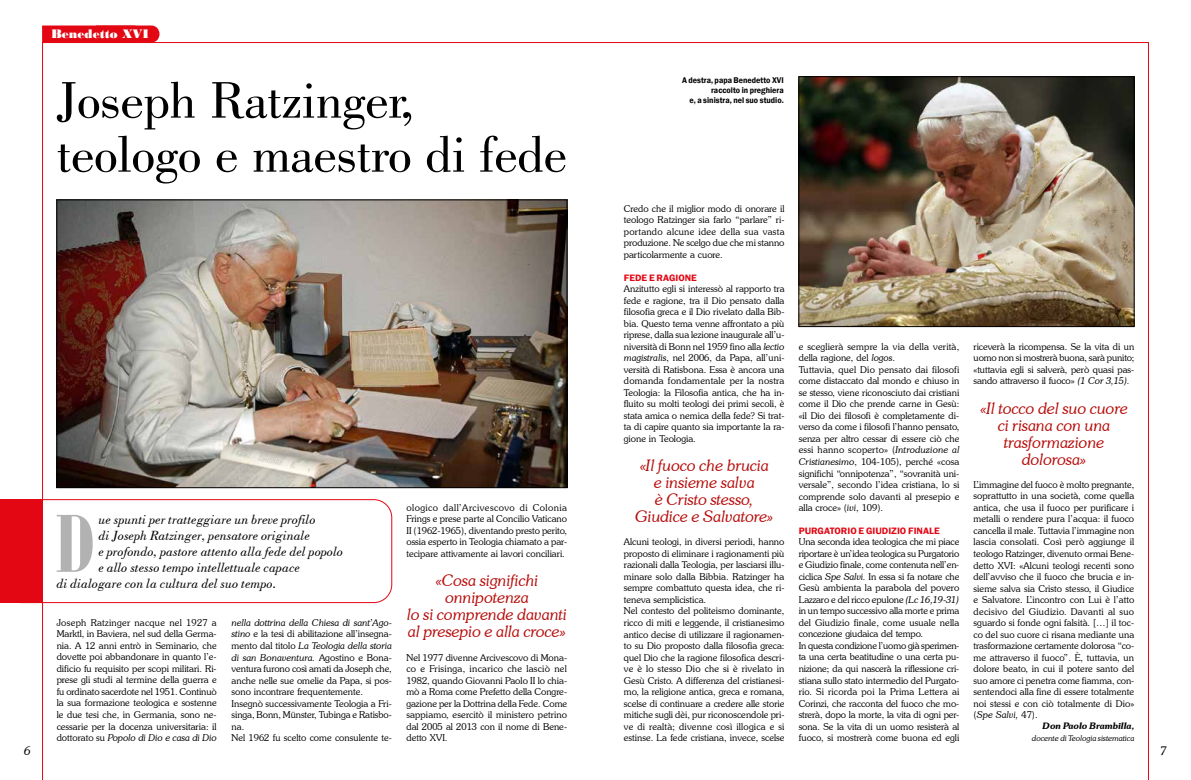
<style>
.page{position:relative;width:1191px;height:780px;background:#fff}
.page>*{position:absolute;margin:0;border:0;box-sizing:border-box;transform-origin:0 0}
.t1{font:700 89.4px "Bodoni MT Condensed";color:#b3b2b2}
.t2{font:54px/54px "Bodoni BT";letter-spacing:-.01em;color:#000}
.t3{font:italic 300 16px/17px "Souvenir IT Cby BT";color:#b70e0c;text-align:center}
.t4{font:italic 14px "Bodoni BT";color:#000}
.t5{font:13px "Bodoni MT Black";color:#fff}
.t6{font:italic 300 12px "Souvenir IT Cby BT";color:#000}
.t7{font:300 9.5px/11.5px "Souvenir IT Cby BT";color:#000;text-align:justify}
.t8{font:600 9.5px "Franklin Gothic";color:#e30613;scale:1.05 1}
.t9{font:italic 600 9px "Souvenir IT Cby BT";color:#000}
.t10{font:600 8.5px/10.2px "Franklin Gothic";color:#000;text-align:right;scale:.95 1}
.t11{font:italic 300 8px "Souvenir IT Cby BT";color:#000}
.s1{font-style:italic}
</style>
<div class="page">
<hr style="left:42px;top:43px;width:1px;height:737px;background:#e30613">
<hr style="left:42px;top:42px;width:1106px;height:1px;background:#e30613">
<hr style="left:1148px;top:42px;width:1px;height:738px;background:#e30613">
<div style="left:42px;top:26px;width:117px;height:16px;background:#e30613"></div>
<img style="left:59px;top:202px;width:506px;height:284px">
<div style="left:57px;top:200px;width:510px;height:288px;border:1px solid #000"></div>
<img style="left:800px;top:79px;width:332px;height:246px">
<div style="left:798px;top:77px;width:336px;height:250px;border:1px solid #000"></div>
<div style="left:3px;top:499px;width:389px;height:104px;border:1px solid #e30613;border-radius:18px"></div>
<div style="left:0;top:499px;width:43px;height:104px;background:#e30613"></div>
<h3 class="t5" style="left:51px;top:26px;width:100px">Benedetto XVI</h3>
<h2 class="t2" style="left:57px;top:72px;width:512px">Joseph Ratzinger, teologo e maestro di fede</h2>
<p class="t7" style="left:406px;top:501px;width:162px">ologico dall’Arcivescovo di Colonia Frings e prese parte al Concilio Vaticano II (1962-1965), diventando presto perito, ossia esperto in Teologia chiamato a par&shy;tecipare attivamente ai lavori conciliari.</p>
<h1 class="t1" style="left:55px;top:490px;width:41px">D</h1>
<h3 class="t4" style="left:99px;top:510px;width:219px">ue spunti per tratteggiare un breve profilo</h3>
<h3 class="t4" style="left:99px;top:526px;width:213px">di Joseph Ratzinger, pensatore originale</h3>
<h3 class="t4" style="left:99px;top:542px;width:246px">e profondo, pastore attento alla fede del popolo</h3>
<h3 class="t4" style="left:99px;top:558px;width:203px">e allo stesso tempo intellettuale capace</h3>
<h3 class="t4" style="left:57px;top:574px;width:221px">di dialogare con la cultura del suo tempo.</h3>
<h3 class="t3" style="left:407px;top:572px;width:161px">«Cosa significhi onnipotenza<br>lo si comprende davanti al presepio e alla croce»</h3>
<p class="t7" style="left:57px;top:616px;width:162px">Joseph Ratzinger nacque nel 1927 a Marktl, in Baviera, nel sud della Germa&shy;nia. A 12 anni entrò in Seminario, che dovette poi abbandonare in quanto l’e&shy;dificio fu requisito per scopi militari. Ri&shy;prese gli studi al termine della guerra e fu ordinato sacerdote nel 1951. Continuò la sua formazione teologica e sostenne le due tesi che, in Germania, sono ne&shy;cessarie per la docenza universitaria: il dottorato su <span class="s1">Popolo di Dio e casa di Dio</span></p>
<p class="t7" style="left:231px;top:616px;width:162px;text-align:left"><span class="s1">nella dottrina della Chiesa di sant’Ago&shy;stino</span> e la tesi di abilitazione all’insegna&shy;mento dal titolo <span class="s1">La Teologia della storia di san Bonaventura.</span> Agostino e Bona&shy;ventura furono così amati da Joseph che, anche nelle sue omelie da Papa, si pos&shy;sono incontrare frequentemente.<br>Insegnò successivamente Teologia a Fri&shy;singa, Bonn, Münster, Tubinga e Ratisbo&shy;na.<br>Nel 1962 fu scelto come consulente te-</p>
<p class="t7" style="left:406px;top:651px;width:162px">Nel 1977 divenne Arcivescovo di Mona&shy;co e Frisinga, incarico che lasciò nel 1982, quando Giovanni Paolo II lo chia&shy;mò a Roma come Prefetto della Congre&shy;gazione per la Dottrina della Fede. Come sappiamo, esercitò il ministero petrino dal 2005 al 2013 con il nome di Bene&shy;detto XVI.</p>
<p class="t10" style="left:682px;top:75px;width:109px">A destra, papa Benedetto XVI raccolto in preghiera<br>e, a sinistra, nel suo studio.</p>
<p class="t7" style="left:624px;top:202px;width:162px">Credo che il miglior modo di onorare il teologo Ratzinger sia farlo “parlare” ri&shy;portando alcune idee della sua vasta produzione. Ne scelgo due che mi stanno particolarmente a cuore.</p>
<p class="t8" style="left:624px;top:272px;width:71px">FEDE E RAGIONE</p>
<p class="t7" style="left:624px;top:283px;width:162px">Anzitutto egli si interessò al rapporto tra fede e ragione, tra il Dio pensato dalla filosofia greca e il Dio rivelato dalla Bib&shy;bia. Questo tema venne affrontato a più riprese, dalla sua lezione inaugurale all’u&shy;niversità di Bonn nel 1959 fino alla <span class="s1">lectio magistralis</span>, nel 2006, da Papa, all’uni&shy;versità di Ratisbona. Essa è ancora una domanda fondamentale per la nostra Teologia: la Filosofia antica, che ha in&shy;fluito su molti teologi dei primi secoli, è stata amica o nemica della fede? Si trat&shy;ta di capire quanto sia importante la ra&shy;gione in Teologia.</p>
<h3 class="t3" style="left:635px;top:457px;width:140px">«Il fuoco che brucia e insieme salva<br>è Cristo stesso,<br>Giudice e Salvatore»</h3>
<p class="t7" style="left:624px;top:536px;width:162px;text-align:left">Alcuni teologi, in diversi periodi, hanno proposto di eliminare i ragionamenti più razionali dalla Teologia, per lasciarsi illu&shy;minare solo dalla Bibbia. Ratzinger ha sempre combattuto questa idea, che ri&shy;teneva semplicistica.<br>Nel contesto del politeismo dominante, ricco di miti e leggende, il cristianesimo antico decise di utilizzare il ragionamen&shy;to su Dio proposto dalla filosofia greca: quel Dio che la ragione filosofica descri&shy;ve è lo stesso Dio che si è rivelato in Gesù Cristo. A differenza del cristianesi&shy;mo, la religione antica, greca e romana, scelse di continuare a credere alle storie mitiche sugli dèi, pur riconoscendole pri&shy;ve di realtà; divenne così illogica e si estinse. La fede cristiana, invece, scelse</p>
<p class="t7" style="left:798px;top:340px;width:162px;text-align:left">e sceglierà sempre la via della verità, della ragione, del <span class="s1">logos</span>.<br>Tuttavia, quel Dio pensato dai filosofi come distaccato dal mondo e chiuso in se stesso, viene riconosciuto dai cristiani come il Dio che prende carne in Gesù: «il Dio dei filosofi è completamente di&shy;verso da come i filosofi l’hanno pensato, senza per altro cessar di essere ciò che essi hanno scoperto» (<span class="s1">Introduzione al Cristianesimo</span>, 104-105), perché «cosa significhi “onnipotenza”, “sovranità uni&shy;versale”, secondo l’idea cristiana, lo si comprende solo davanti al presepio e alla croce» (<span class="s1">ivi</span>, 109).</p>
<p class="t8" style="left:798px;top:525px;width:136px">PURGATORIO E GIUDIZIO FINALE</p>
<p class="t7" style="left:798px;top:536px;width:162px;text-align:left">Una seconda idea teologica che mi piace riportare è un’idea teologica su Purgatorio e Giudizio finale, come contenuta nell’en&shy;ciclica <span class="s1">Spe Salvi.</span> In essa si fa notare che Gesù ambienta la parabola del povero Lazzaro e del ricco epulone <span class="s1">(Lc 16,19-31) </span>in un tempo successivo alla morte e prima del Giudizio finale, come usuale nella concezione giudaica del tempo.<br>In questa condizione l’uomo già sperimen&shy;ta una certa beatitudine o una certa pu&shy;nizione; da qui nascerà la riflessione cri&shy;stiana sullo stato intermedio del Purgato&shy;rio. Si ricorda poi la Prima Lettera ai Corinzi, che racconta del fuoco che mo&shy;strerà, dopo la morte, la vita di ogni per&shy;sona. Se la vita di un uomo resisterà al fuoco, si mostrerà come buona ed egli</p>
<p class="t7" style="left:973px;top:340px;width:162px">riceverà la ricompensa. Se la vita di un uomo non si mostrerà buona, sarà punito; «tuttavia egli si salverà, però quasi pas&shy;sando attraverso il fuoco» <span class="s1">(1 Cor 3,15).</span></p>
<h3 class="t3" style="left:980px;top:399px;width:149px">«Il tocco del suo cuore ci risana con una trasformazione dolorosa»</h3>
<p class="t7" style="left:973px;top:478px;width:162px">L’immagine del fuoco è molto pregnante, soprattutto in una società, come quella antica, che usa il fuoco per purificare i metalli o rendere pura l’acqua: il fuoco cancella il male. Tuttavia l’immagine non lascia consolati. Così però aggiunge il teologo Ratzinger, divenuto ormai Bene&shy;detto XVI: «Alcuni teologi recenti sono dell’avviso che il fuoco che brucia e in&shy;sieme salva sia Cristo stesso, il Giudice e Salvatore. L’incontro con Lui è l’atto decisivo del Giudizio. Davanti al suo sguardo si fonde ogni falsità. […] il toc&shy;co del suo cuore ci risana mediante una trasformazione certamente dolorosa “co&shy;me attraverso il fuoco”. È, tuttavia, un dolore beato, in cui il potere santo del suo amore ci penetra come fiamma, con&shy;sentendoci alla fine di essere totalmente noi stessi e con ciò totalmente di Dio» (<span class="s1">Spe Salvi,</span> 47).</p>
<p class="t9" style="left:1042px;top:720px;width:93px">Don Paolo Brambilla,</p>
<p class="t11" style="left:1032px;top:733px;width:104px">docente di Teologia sistematica</p>
<p class="t6" style="left:24px;top:743px;width:8px">6</p>
<p class="t6" style="left:1160px;top:743px;width:8px">7</p>
</div>
